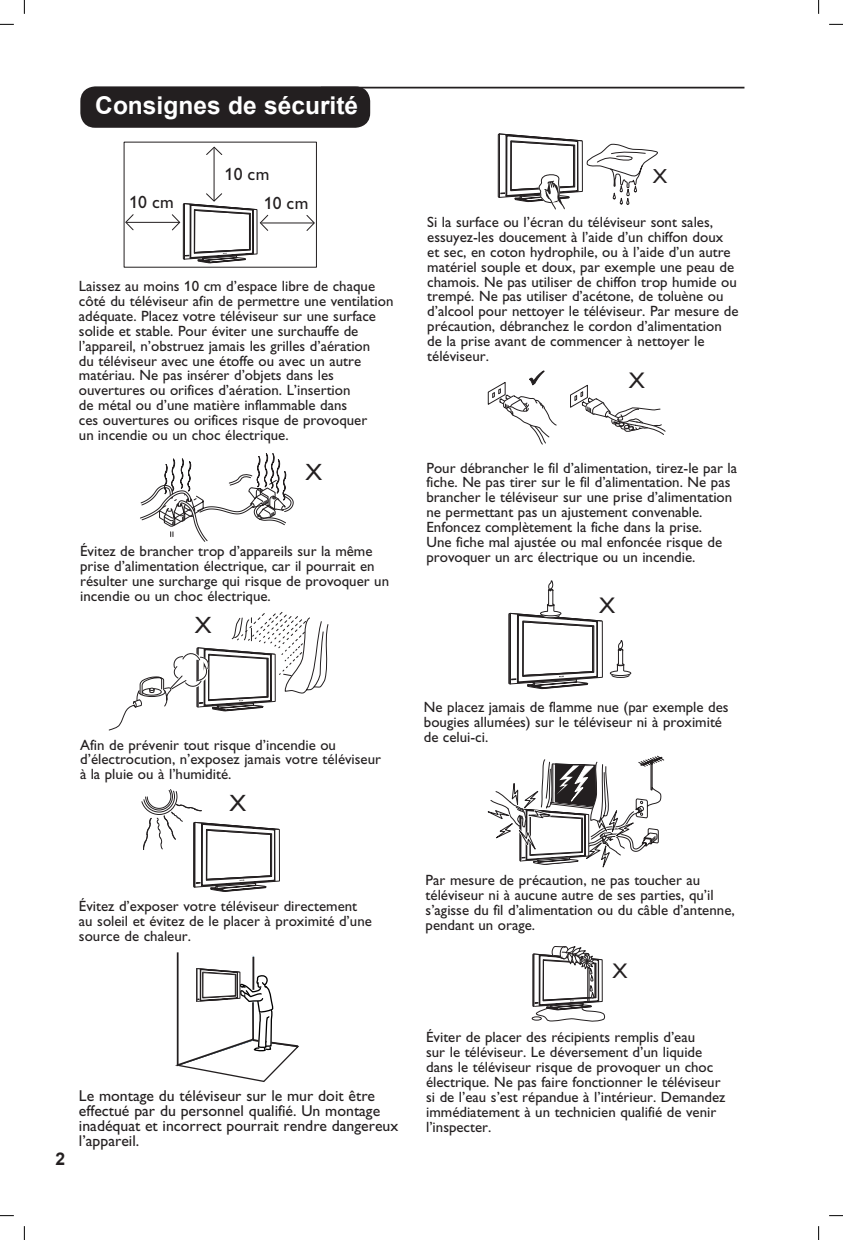
<style>
.page{position:relative;width:843px;height:1240px;background:#fff}
.page>*{position:absolute;margin:0;border:0;box-sizing:border-box;transform-origin:0 0}
.t1{font:700 24.5px "Arial";color:#fff}
.t2{font:23.62px "Gill Alt One";color:#231f20}
.t3{font:22.75px "Gill Alt One";color:#231f20}
.t4{font:21.18px "Gill Alt One";color:#231f20}
.t5{font:20.47px "Gill Alt One";color:#231f20}
.t6{font:17.68px "Gill Alt One";letter-spacing:.015em;color:#231f20}
.t7{font:15.75px/14.9px "Gill Alt One";color:#231f20}
.t8{font:14.88px/14.9px "Gill Alt One";color:#231f20}
</style>
<div class="page">
<svg style="left:140px;top:453px;width:154px;height:89px"></svg>
<div style="left:80px;top:86px;width:290px;height:42px;background:#231f20;border-radius:15px"></div>
<hr style="left:321px;top:87px;width:423px;height:1px;background:#231f20">
<svg style="left:497px;top:133px;width:161px;height:77px"></svg>
<hr style="left:127px;top:222px;width:52px;height:1px;background:#231f20">
<svg style="left:126px;top:214px;width:8px;height:17px"></svg>
<hr style="left:261px;top:222px;width:53px;height:1px;background:#231f20">
<svg style="left:305px;top:215px;width:10px;height:16px"></svg>
<hr style="left:213px;top:148px;width:1px;height:53px;background:#231f20">
<svg style="left:206px;top:146px;width:17px;height:10px"></svg>
<svg style="left:171px;top:192px;width:98px;height:72px"></svg>
<svg style="left:108px;top:612px;width:221px;height:280px"></svg>
<svg style="left:487px;top:370px;width:179px;height:75px"></svg>
<div style="left:646px;top:372px;width:13px;height:13px;background:#fff;border-radius:50%"></div>
<svg style="left:508px;top:580px;width:95px;height:109px"></svg>
<svg style="left:609px;top:640px;width:22px;height:38px"></svg>
<svg style="left:487px;top:755px;width:177px;height:113px"></svg>
<svg style="left:531px;top:946px;width:74px;height:76px"></svg>
<svg style="left:175px;top:952px;width:124px;height:130px"></svg>
<svg style="left:0;top:23px;width:14px;height:2px"></svg>
<svg style="left:829px;top:23px;width:13px;height:2px"></svg>
<svg style="left:0;top:1215px;width:14px;height:1px"></svg>
<svg style="left:829px;top:1215px;width:13px;height:1px"></svg>
<svg style="left:23px;top:0;width:2px;height:14px"></svg>
<svg style="left:23px;top:1226px;width:2px;height:13px"></svg>
<svg style="left:818px;top:0;width:1px;height:14px"></svg>
<svg style="left:818px;top:1226px;width:1px;height:13px"></svg>
<h1 class="t1" style="left:95px;top:90px;width:264px">Consignes de sécurité</h1>
<p class="t6" style="left:225px;top:164px;width:46px">10 cm</p>
<p class="t6" style="left:129px;top:192px;width:46px">10 cm</p>
<p class="t6" style="left:264px;top:192px;width:46px">10 cm</p>
<p class="t8" style="left:79px;top:278px;width:316px">Laissez au moins 10 cm d’espace libre de chaque côté du téléviseur afin de permettre une ventilation adéquate. Placez votre téléviseur sur une surface solide et stable. Pour éviter une surchauffe de l’appareil, n’obstruez jamais les grilles d’aération<br>du téléviseur avec une étoffe ou avec un autre matériau. Ne pas insérer d’objets dans les ouvertures ou orifices d’aération. L’insertion<br>de métal ou d’une matière inflammable dans<br>ces ouvertures ou orifices risque de provoquer<br>un incendie ou un choc électrique.</p>
<h2 class="t2" style="left:305px;top:458px;width:18px">X</h2>
<p class="t8" style="left:80px;top:543px;width:310px">Évitez de brancher trop d’appareils sur la même prise d’alimentation électrique, car il pourrait en résulter une surcharge qui risque de provoquer un incendie ou un choc électrique.</p>
<h2 class="t2" style="left:195px;top:611px;width:18px">X</h2>
<h3 class="t5" style="left:652px;top:164px;width:16px">X</h3>
<p class="t8" style="left:427px;top:214px;width:313px">Si la surface ou l’écran du téléviseur sont sales, essuyez-les doucement à l’aide d’un chiffon doux et sec, en coton hydrophile, ou à l’aide d’un autre matériel souple et doux, par exemple une peau de chamois. Ne pas utiliser de chiffon trop humide ou trempé. Ne pas utiliser d’acétone, de toluène ou d’alcool pour nettoyer le téléviseur. Par mesure de précaution, débranchez le cordon d’alimentation de la prise avant de commencer à nettoyer le téléviseur.</p>
<h3 class="t3" style="left:628px;top:367px;width:18px">X</h3>
<p class="t8" style="left:426px;top:460px;width:312px">Pour débrancher le fil d’alimentation, tirez-le par la fiche. Ne pas tirer sur le fil d’alimentation. Ne pas brancher le téléviseur sur une prise d’alimentation ne permettant pas un ajustement convenable.<br>Enfoncez complètement la fiche dans la prise.<br>Une fiche mal ajustée ou mal enfoncée risque de provoquer un arc électrique ou un incendie.</p>
<h3 class="t3" style="left:599px;top:592px;width:18px">X</h3>
<p class="t8" style="left:80px;top:737px;width:302px">Afin de prévenir tout risque d’incendie ou d’électrocution, n’exposez jamais votre téléviseur à la pluie ou à l’humidité.</p>
<h2 class="t2" style="left:229px;top:789px;width:18px">X</h2>
<p class="t8" style="left:79px;top:898px;width:294px">Évitez d’exposer votre téléviseur directement au soleil et évitez de le placer à proximité d’une source de chaleur.</p>
<p class="t7" style="left:79px;top:1087px;width:321px">Le montage du téléviseur sur le mur doit être effectué par du personnel qualifié. Un montage inadéquat et incorrect pourrait rendre dangereux l’appareil.</p>
<p class="t8" style="left:424px;top:699px;width:306px">Ne placez jamais de flamme nue (par exemple des bougies allumées) sur le téléviseur ni à proximité de celui-ci.</p>
<p class="t8" style="left:425px;top:872px;width:310px">Par mesure de précaution, ne pas toucher au téléviseur ni à aucune autre de ses parties, qu’il s’agisse du fil d’alimentation ou du câble d’antenne, pendant un orage.</p>
<h3 class="t4" style="left:612px;top:958px;width:17px">X</h3>
<p class="t8" style="left:426px;top:1029px;width:301px">Éviter de placer des récipients remplis d’eau<br>sur le téléviseur. Le déversement d’un liquide dans le téléviseur risque de provoquer un choc électrique. Ne pas faire fonctionner le téléviseur si de l’eau s’est répandue à l’intérieur. Demandez immédiatement à un technicien qualifié de venir l’inspecter.</p>
</div>
